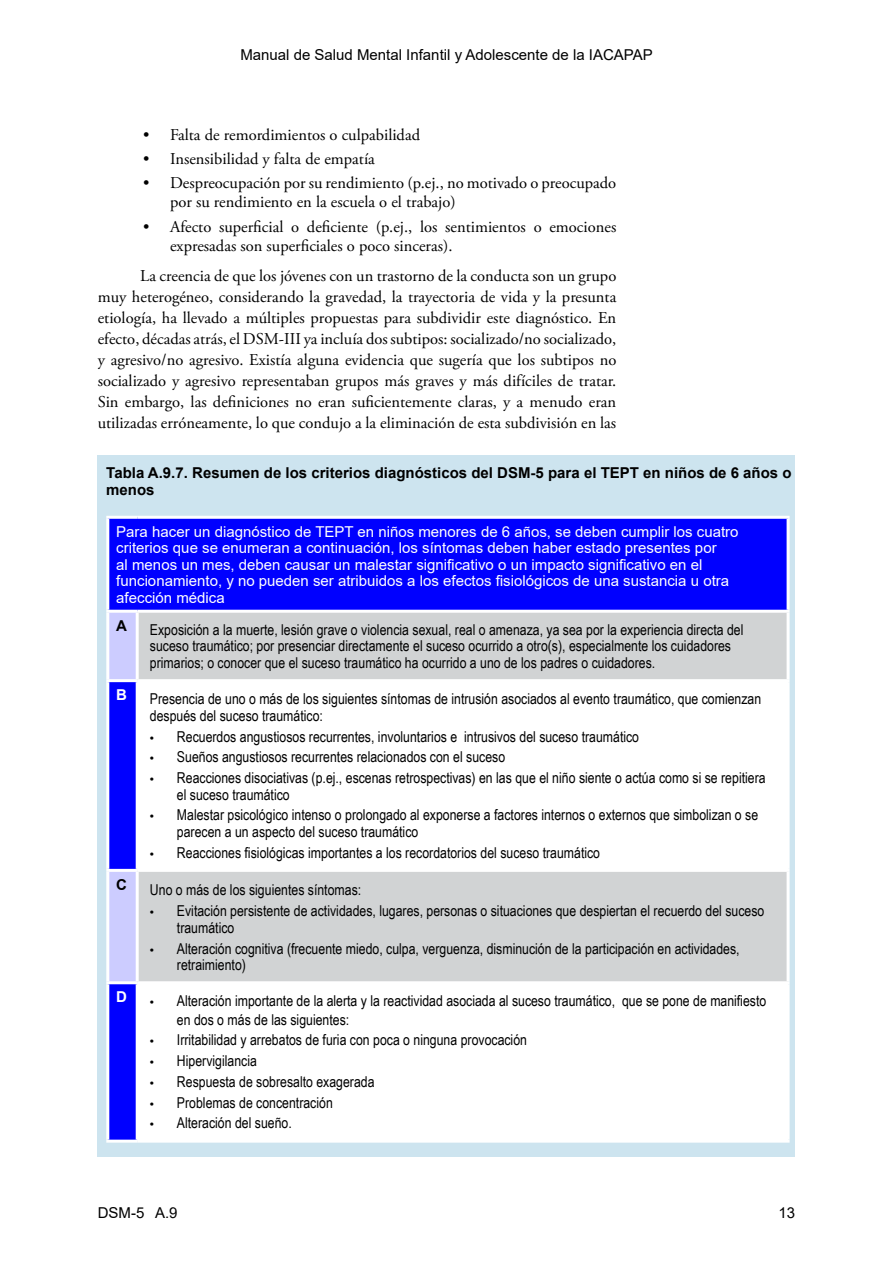
<style>
.page{position:relative;width:893px;height:1263px;background:#fff}
.page>*{position:absolute;margin:0;border:0;box-sizing:border-box;transform-origin:0 0}
.t1{font:16.5px/21px "Adobe Garamond Pro";color:#000}
.t2{font:15px/16.5px "Arial Narrow";color:#000}
.t3{font:15px/16.5px "Arial";color:#fff}
.t4{font:700 15px/16.5px "Arial";color:#000}
.t5{font:15px "Arial";color:#000}
.t6{font:700 15px "Arial";color:#fff}
.s1{font-family:"Myriad Pro"}
</style>
<div class="page">
<div style="left:98px;top:455px;width:697px;height:702px;background:#cde4ef"></div>
<div style="left:109px;top:519px;width:678px;height:620px;background:#00f"></div>
<svg style="left:109px;top:613px;width:27px;height:368px;background:#66f"></svg>
<div style="left:139px;top:613px;width:648px;height:66px;background:#d1d3d4"></div>
<svg style="left:139px;top:682px;width:648px;height:457px;background:#f3f4f4"></svg>
<hr style="left:106px;top:516px;width:31px;height:3px;background:#fff">
<hr style="left:106px;top:519px;width:3px;height:91px;background:#fff">
<hr style="left:137px;top:516px;width:653px;height:3px;background:#fff">
<hr style="left:787px;top:519px;width:3px;height:91px;background:#fff">
<hr style="left:106px;top:610px;width:31px;height:3px;background:#fff">
<hr style="left:106px;top:613px;width:3px;height:66px;background:#fff">
<hr style="left:137px;top:610px;width:653px;height:3px;background:#fff">
<hr style="left:136px;top:613px;width:3px;height:66px;background:#fff">
<hr style="left:787px;top:613px;width:3px;height:66px;background:#fff">
<hr style="left:106px;top:679px;width:31px;height:3px;background:#fff">
<hr style="left:106px;top:682px;width:3px;height:187px;background:#fff">
<hr style="left:137px;top:679px;width:653px;height:3px;background:#fff">
<hr style="left:136px;top:682px;width:3px;height:187px;background:#fff">
<hr style="left:787px;top:682px;width:3px;height:187px;background:#fff">
<hr style="left:106px;top:869px;width:31px;height:3px;background:#fff">
<hr style="left:106px;top:872px;width:3px;height:109px;background:#fff">
<hr style="left:137px;top:869px;width:653px;height:3px;background:#fff">
<hr style="left:136px;top:872px;width:3px;height:109px;background:#fff">
<hr style="left:787px;top:872px;width:3px;height:109px;background:#fff">
<hr style="left:137px;top:981px;width:653px;height:3px;background:#fff">
<hr style="left:787px;top:984px;width:3px;height:155px;background:#fff">
<hr style="left:137px;top:1139px;width:653px;height:3px;background:#fff">
<hr style="left:106px;top:981px;width:31px;height:3px;background:#fff">
<hr style="left:106px;top:984px;width:3px;height:155px;background:#fff">
<hr style="left:136px;top:984px;width:3px;height:155px;background:#fff">
<hr style="left:106px;top:1139px;width:31px;height:3px;background:#fff">
<p class="t5" style="left:240px;top:45px;width:414px">Manual de Salud Mental Infantil y Adolescente de la IACAPAP</p>
<p class="t1" style="left:143px;top:124px;width:279px">• Falta de remordimientos o culpabilidad</p>
<p class="t1" style="left:143px;top:148px;width:233px">• Insensibilidad y falta de empatía</p>
<p class="t1" style="left:170px;top:173px;width:448px;line-height:19.8px;text-indent:-27px">• Despreocupación por su rendimiento (p.ej., no motivado o preocupado por su rendimiento en la escuela o el trabajo)</p>
<p class="t1" style="left:170px;top:217px;width:448px;line-height:19.8px;text-indent:-27px">• Afecto superficial o deficiente (p.ej., los sentimientos o emociones expresadas son superficiales o poco sinceras).</p>
<p class="t1" style="left:98px;top:266px;width:520px;text-align:justify;text-indent:43px">La creencia de que los jóvenes con un trastorno de la conducta son un grupo muy heterogéneo, considerando la gravedad, la trayectoria de vida y la presunta etiología, ha llevado a múltiples propuestas para subdividir este diagnóstico. En efecto, décadas atrás, el DSM-III ya incluía dos subtipos: socializado/no socializado, y agresivo/no agresivo. Existía alguna evidencia que sugería que los subtipos no socializado y agresivo representaban grupos más graves y más difíciles de tratar.<br>Sin embargo, las definiciones no eran suficientemente claras, y a menudo eran utilizadas erróneamente, lo que condujo a la eliminación de esta subdivisión en las</p>
<p class="t4" style="left:106px;top:465px;width:687px">Tabla A.9.7. Resumen de los criterios diagnósticos del DSM-5 para el TEPT en niños de 6 años o menos</p>
<p class="t3" style="left:116px;top:523px;width:624px">Para hacer un diagnóstico de TEPT en niños menores de 6 años, se deben cumplir los cuatro criterios que se enumeran a continuación, los síntomas deben haber estado presentes por<br>al menos un mes, deben causar un malestar significativo o un impacto significativo en el funcionamiento, y no pueden ser atribuidos a los efectos fisiológicos de una sustancia u otra afección médica</p>
<p class="t4" style="left:116px;top:617px;width:12px">A</p>
<p class="t2" style="left:150px;top:621px;width:595px">Exposición a la muerte, lesión grave o violencia sexual, real o amenaza, ya sea por la experiencia directa del suceso traumático; por presenciar directamente el suceso ocurrido a otro(s), especialmente los cuidadores primarios; o conocer que el suceso traumático ha ocurrido a uno de los padres o cuidadores.</p>
<p class="t6" style="left:116px;top:684px;width:12px">B</p>
<p class="t2" style="left:150px;top:690px;width:613px">Presencia de uno o más de los siguientes síntomas de intrusión asociados al evento traumático, que comienzan después del suceso traumático:</p>
<p class="t2" style="left:150px;top:727px;width:491px"><span class="s1">•</span> Recuerdos angustiosos recurrentes, involuntarios e intrusivos del suceso traumático</p>
<p class="t2" style="left:150px;top:748px;width:357px"><span class="s1">•</span> Sueños angustiosos recurrentes relacionados con el suceso</p>
<p class="t2" style="left:177px;top:769px;width:590px;text-indent:-27px"><span class="s1">•</span> Reacciones disociativas (p.ej., escenas retrospectivas) en las que el niño siente o actúa como si se repitiera el suceso traumático</p>
<p class="t2" style="left:177px;top:806px;width:583px;text-indent:-27px"><span class="s1">•</span> Malestar psicológico intenso o prolongado al exponerse a factores internos o externos que simbolizan o se parecen a un aspecto del suceso traumático</p>
<p class="t2" style="left:150px;top:843px;width:452px"><span class="s1">•</span> Reacciones fisiológicas importantes a los recordatorios del suceso traumático</p>
<p class="t4" style="left:116px;top:876px;width:12px">C</p>
<p class="t2" style="left:150px;top:881px;width:213px">Uno o más de los siguientes síntomas:</p>
<p class="t2" style="left:177px;top:902px;width:589px;text-indent:-27px"><span class="s1">•</span> Evitación persistente de actividades, lugares, personas o situaciones que despiertan el recuerdo del suceso traumático</p>
<p class="t2" style="left:177px;top:939px;width:564px;text-indent:-27px"><span class="s1">•</span> Alteración cognitiva (frecuente miedo, culpa, verguenza, disminución de la participación en actividades, retraimiento)</p>
<p class="t6" style="left:116px;top:986px;width:12px">D</p>
<p class="t2" style="left:177px;top:991px;width:591px;line-height:18.1px;text-indent:-27px"><span class="s1">•</span> Alteración importante de la alerta y la reactividad asociada al suceso traumático, que se pone de manifiesto en dos o más de las siguientes:</p>
<p class="t2" style="left:150px;top:1031px;width:379px"><span class="s1">•</span> Irritabilidad y arrebatos de furia con poca o ninguna provocación</p>
<p class="t2" style="left:150px;top:1052px;width:108px"><span class="s1">•</span> Hipervigilancia</p>
<p class="t2" style="left:150px;top:1073px;width:226px"><span class="s1">•</span> Respuesta de sobresalto exagerada</p>
<p class="t2" style="left:150px;top:1093px;width:184px"><span class="s1">•</span> Problemas de concentración</p>
<p class="t2" style="left:150px;top:1114px;width:143px"><span class="s1">•</span> Alteración del sueño.</p>
<p class="t5" style="left:98px;top:1202px;width:81px">DSM-5 A.9</p>
<p class="t5" style="left:778px;top:1202px;width:18px">13</p>
</div>
